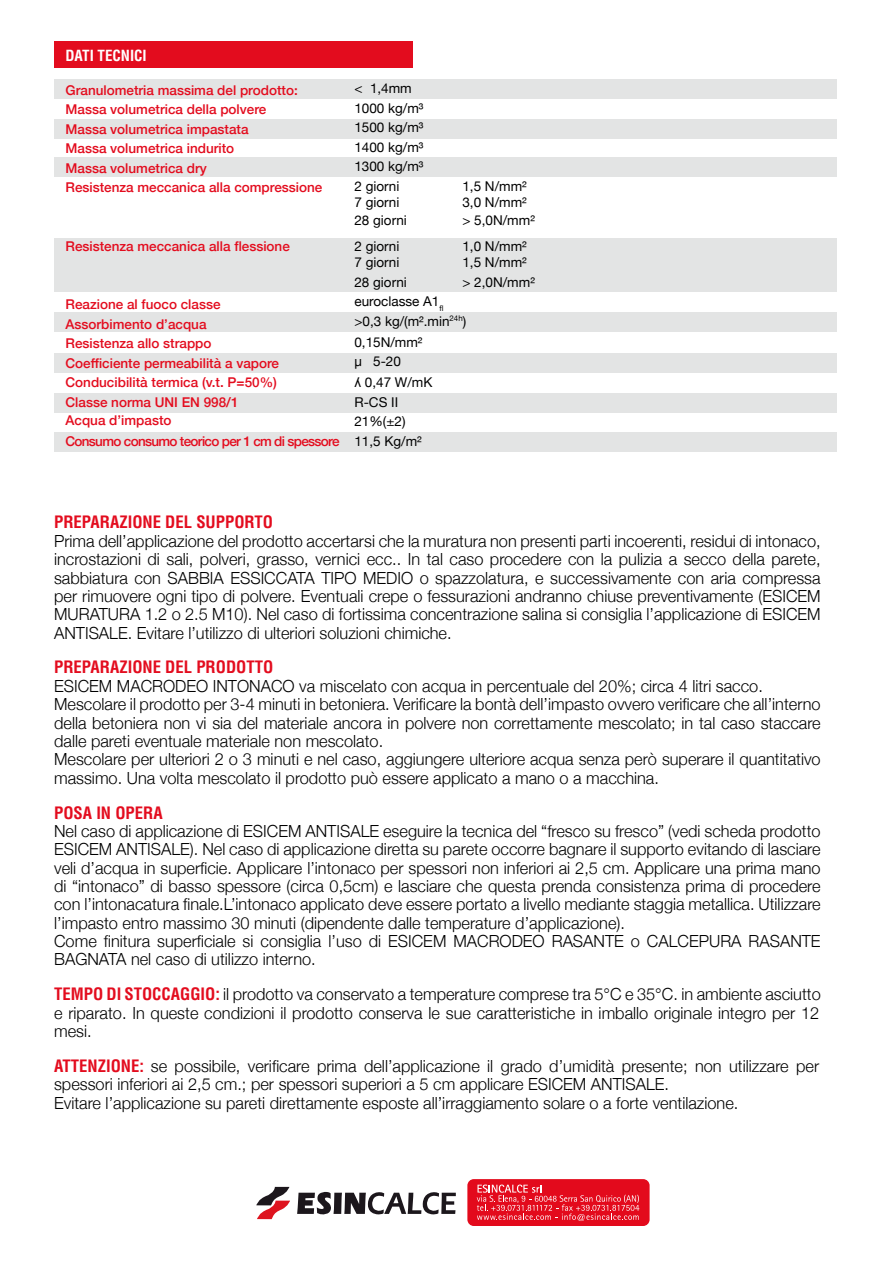
<style>
.page{position:relative;width:893px;height:1263px;background:#fff}
.page>*{position:absolute;margin:0;border:0;box-sizing:border-box;transform-origin:0 0}
.t1{font:300 16.65px/18.3px "Helvetica Neue";color:#000}
.t2{font:700 condensed 16.65px "Helvetica";color:#e30c1e}
.t3{font:700 condensed 15px "Helvetica";color:#fff}
.t4{font:500 13.5px/19.5px "Helvetica Neue";color:#e30c1e}
.t5{font:13.5px/19.5px "Helvetica Neue";color:#000}
.t6{font:500 13.5px/21px "Helvetica Neue";letter-spacing:-.05em;color:#e30c1e}
.s1{font-family:"Helvetica";font-weight:700;font-stretch:condensed;color:#e30c1e}
</style>
<div class="page">
<div style="left:54px;top:79px;width:782px;height:20px;background:#e3e4e4"></div>
<div style="left:54px;top:119px;width:782px;height:20px;background:#e3e4e4"></div>
<div style="left:54px;top:432px;width:782px;height:20px;background:#e3e4e4"></div>
<div style="left:54px;top:157px;width:782px;height:20px;background:#e3e4e4"></div>
<div style="left:54px;top:312px;width:782px;height:19px;background:#e3e4e4"></div>
<div style="left:54px;top:353px;width:782px;height:19px;background:#e3e4e4"></div>
<div style="left:54px;top:393px;width:782px;height:19px;background:#e3e4e4"></div>
<div style="left:54px;top:238px;width:782px;height:54px;background:#e3e4e4"></div>
<div style="left:54px;top:42px;width:359px;height:26px;background:#e30c1e"></div>
<svg style="left:256px;top:1187px;width:34px;height:32px"></svg>
<svg style="left:297px;top:1192px;width:159px;height:23px"></svg>
<div style="left:467px;top:1179px;width:183px;height:47px;background:#e30a1c;border-radius:6px"></div>
<svg style="left:477px;top:1184px;width:162px;height:37px"></svg>
<p class="t3" style="left:65px;top:46px;width:83px">DATI TECNICI</p>
<p class="t4" style="left:65px;top:79px;width:258px">Granulometria massima del prodotto:<br>Massa volumetrica della polvere<br>Massa volumetrica impastata<br>Massa volumetrica indurito<br>Massa volumetrica dry<br>Resistenza meccanica alla compressione</p>
<p class="t4" style="left:65px;top:235px;width:226px">Resistenza meccanica alla flessione</p>
<p class="t4" style="left:65px;top:294px;width:215px">Reazione al fuoco classe<br>Assorbimento d’acqua<br>Resistenza allo strappo<br>Coefficiente permeabilità a vapore<br>Conducibilità termica (v.t. P=50%)<br>Classe norma UNI EN 998/1</p>
<p class="t6" style="left:65px;top:408px;width:276px">Acqua d’impasto<br>Consumo consumo teorico per 1 cm di spessore</p>
<p class="t5" style="left:354px;top:79px;width:71px">&lt; 1,4mm<br>1000 kg/m³<br>1500 kg/m³<br>1400 kg/m³<br>1300 kg/m³<br>2 giorni</p>
<p class="t5" style="left:462px;top:177px;width:66px">1,5 N/mm²</p>
<p class="t5" style="left:354px;top:193px;width:46px">7 giorni</p>
<p class="t5" style="left:462px;top:193px;width:66px">3,0 N/mm²</p>
<p class="t5" style="left:354px;top:211px;width:54px">28 giorni</p>
<p class="t5" style="left:462px;top:211px;width:74px">&gt; 5,0N/mm²</p>
<p class="t5" style="left:354px;top:237px;width:46px">2 giorni</p>
<p class="t5" style="left:462px;top:237px;width:66px">1,0 N/mm²</p>
<p class="t5" style="left:354px;top:253px;width:46px">7 giorni</p>
<p class="t5" style="left:462px;top:253px;width:66px">1,5 N/mm²</p>
<p class="t5" style="left:354px;top:273px;width:54px">28 giorni</p>
<p class="t5" style="left:462px;top:273px;width:74px">&gt; 2,0N/mm²</p>
<p class="t5" style="left:354px;top:292px;width:113px">euroclasse A1<sub>fl </sub>&gt;0,3 kg/(m².min<sup>24h</sup>)</p>
<p class="t5" style="left:354px;top:333px;width:70px">0,15N/mm² µ 5-20</p>
<p class="t5" style="left:354px;top:373px;width:80px;text-indent:11px">0,47 W/mK<br>R-CS II<br>21%(±2)<br>11,5 Kg/m²</p>
<p class="t2" style="left:54px;top:512px;width:220px">PREPARAZIONE DEL SUPPORTO</p>
<p class="t1" style="left:54px;top:530px;width:768px;text-align:justify">Prima dell’applicazione del prodotto accertarsi che la muratura non presenti parti incoerenti, residui di intonaco, incrostazioni di sali, polveri, grasso, vernici ecc.. In tal caso procedere con la pulizia a secco della parete, sabbiatura con SABBIA ESSICCATA TIPO MEDIO o spazzolatura, e successivamente con aria compressa per rimuovere ogni tipo di polvere. Eventuali crepe o fessurazioni andranno chiuse preventivamente (ESICEM MURATURA 1.2 o 2.5 M10). Nel caso di fortissima concentrazione salina si consiglia l’applicazione di ESICEM ANTISALE. Evitare l’utilizzo di ulteriori soluzioni chimiche.</p>
<p class="t2" style="left:54px;top:657px;width:221px">PREPARAZIONE DEL PRODOTTO</p>
<p class="t1" style="left:54px;top:675px;width:768px">ESICEM MACRODEO INTONACO va miscelato con acqua in percentuale del 20%; circa 4 litri sacco.<br>Mescolare il prodotto per 3-4 minuti in betoniera. Verificare la bontà dell’impasto ovvero verificare che all’interno della betoniera non vi sia del materiale ancora in polvere non correttamente mescolato; in tal caso staccare dalle pareti eventuale materiale non mescolato.<br>Mescolare per ulteriori 2 o 3 minuti e nel caso, aggiungere ulteriore acqua senza però superare il quantitativo massimo. Una volta mescolato il prodotto può essere applicato a mano o a macchina.</p>
<p class="t2" style="left:54px;top:802px;width:110px">POSA IN OPERA</p>
<p class="t1" style="left:54px;top:821px;width:768px">Nel caso di applicazione di ESICEM ANTISALE eseguire la tecnica del “fresco su fresco” (vedi scheda prodotto ESICEM ANTISALE). Nel caso di applicazione diretta su parete occorre bagnare il supporto evitando di lasciare veli d’acqua in superficie. Applicare l’intonaco per spessori non inferiori ai 2,5 cm. Applicare una prima mano di “intonaco” di basso spessore (circa 0,5cm) e lasciare che questa prenda consistenza prima di procedere con l’intonacatura finale.L’intonaco applicato deve essere portato a livello mediante staggia metallica. Utilizzare l’impasto entro massimo 30 minuti (dipendente dalle temperature d’applicazione).<br>Come finitura superficiale si consiglia l’uso di ESICEM MACRODEO RASANTE o CALCEPURA RASANTE BAGNATA nel caso di utilizzo interno.</p>
<p class="t1" style="left:54px;top:984px;width:768px;text-align:justify"><span class="s1">TEMPO DI STOCCAGGIO:</span> il prodotto va conservato a temperature comprese tra 5°C e 35°C. in ambiente asciutto e riparato. In queste condizioni il prodotto conserva le sue caratteristiche in imballo originale integro per 12 mesi.</p>
<p class="t1" style="left:54px;top:1055px;width:767px"><span class="s1">ATTENZIONE:</span> se possibile, verificare prima dell’applicazione il grado d’umidità presente; non utilizzare per spessori inferiori ai 2,5 cm.; per spessori superiori a 5 cm applicare ESICEM ANTISALE.<br>Evitare l’applicazione su pareti direttamente esposte all’irraggiamento solare o a forte ventilazione.</p>
</div>
